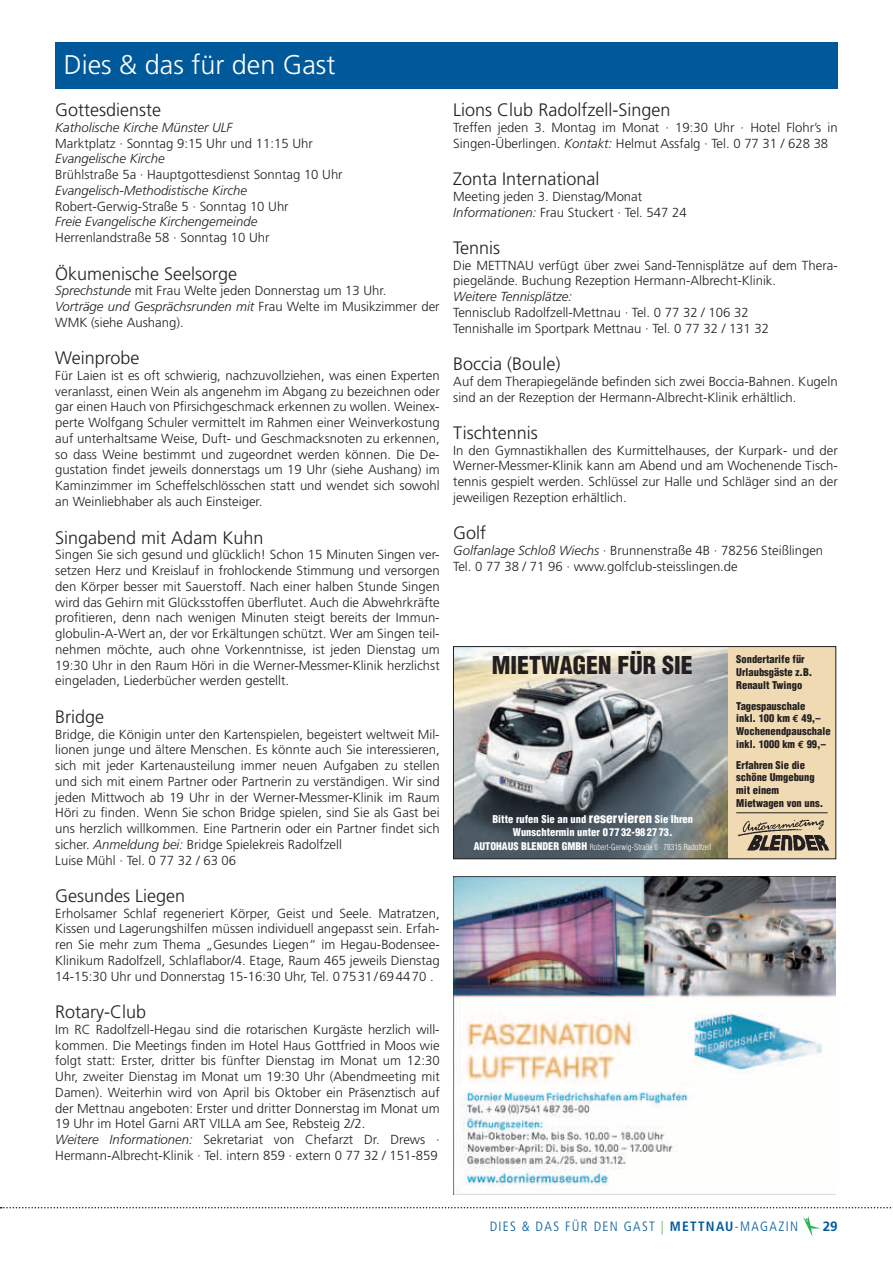
<style>
.page{position:relative;width:893px;height:1263px;background:#fff}
.page>*{position:absolute;margin:0;border:0;box-sizing:border-box;transform-origin:0 0}
.t1{font:300 27px "Frutiger";color:#fff}
.t2{font:900 condensed 24px "Helvetica";color:#231f20}
.t3{font:300 18px "Frutiger";color:#231f20}
.t4{font:300 condensed 13.5px "Frutiger";letter-spacing:.1em;color:#00599a}
.t5{font:700 13.5px "Frutiger";color:#00599a}
.t6{font:300 13.2px/15.8px "Frutiger";color:#231f20}
.t7{font:italic 300 13.2px "Frutiger";color:#231f20}
.t8{font:900 condensed 10.5px/12.6px "Helvetica";color:#231f20}
.t9{font:900 condensed 10.5px/12.6px "Helvetica";color:#fff;text-align:center}
.t10{font:300 condensed 8.25px "Helvetica";color:#fff}
.s1{font-style:italic}
.s2{font-family:"Euro Mono";font-weight:700;font-stretch:normal}
.s3{font-size:13.5px}
.s4{font-weight:900;font-size:10.35px}
.s5{color:#32b457}
.s6{font-weight:700}
</style>
<div class="page">
<div style="left:55px;top:43px;width:783px;height:46px;background:#00599a"></div>
<svg style="left:803px;top:1216px;width:18px;height:21px"></svg>
<svg style="left:0;top:1207px;width:893px;height:1px"></svg>
<img style="left:453px;top:876px;width:383px;height:319px">
<div style="left:728px;top:646px;width:108px;height:213px;background:#efdab3"></div>
<img style="left:455px;top:648px;width:273px;height:209px">
<img style="left:737px;top:819px;width:93px;height:32px">
<hr style="left:736px;top:812px;width:92px;height:1px;background:#231f20">
<div style="left:453px;top:646px;width:383px;height:213px;border:1px solid #231f20"></div>
<h1 class="t1" style="left:64px;top:50px;width:273px">Dies &amp; das für den Gast</h1>
<h3 class="t3" style="left:55px;top:100px;width:108px">Gottesdienste</h3>
<p class="t7" style="left:55px;top:120px;width:179px">Katholische Kirche Münster ULF</p>
<p class="t6" style="left:55px;top:135px;width:259px">Marktplatz · Sonntag 9:15 Uhr und 11:15 Uhr</p>
<p class="t7" style="left:55px;top:151px;width:111px">Evangelische Kirche</p>
<p class="t6" style="left:55px;top:167px;width:289px">Brühlstraße 5a · Hauptgottesdienst Sonntag 10 U hr</p>
<p class="t7" style="left:55px;top:183px;width:193px">Evangelisch-Methodistische Kirche</p>
<p class="t6" style="left:55px;top:198px;width:235px">Robert-Gerwig-Straße 5 · Sonntag 10 U hr</p>
<p class="t7" style="left:55px;top:214px;width:203px">Freie Evangelische Kirchengemeinde</p>
<p class="t6" style="left:55px;top:230px;width:216px">Herrenlandstraße 58 · Sonntag 10 U hr</p>
<h3 class="t3" style="left:55px;top:263px;width:184px">Ökumenische Seelsorge</h3>
<p class="t6" style="left:55px;top:283px;width:386px"><span class="s1">Sprechstunde</span> mit Frau Welte jeden Donnerstag um 13 U hr.<br><span class="s1">Vorträge und Gesprächsrunden mit</span> Frau Welte im Musikzimmer der<br>WMK (siehe Aushang).</p>
<h3 class="t3" style="left:55px;top:348px;width:86px">Weinprobe</h3>
<p class="t6" style="left:55px;top:367px;width:386px;text-align:justify">Für Laien ist es oft schwierig, nachzuvollziehen, was einen Experten veranlasst, einen Wein als angenehm im Abgang zu bezeichnen oder gar einen Hauch von Pfirsichgeschmack erkennen zu wollen. Weinex&shy;perte Wolfgang Schuler vermittelt im Rahmen einer Weinverkostung auf unterhaltsame Weise, Duft- und Geschmacksnoten zu erkennen, so dass Weine bestimmt und zugeordnet werden können. Die De&shy;gustation findet jeweils donnerstags um 19 U hr (siehe Aushang) im Kaminzimmer im Scheffelschlösschen statt und wendet sich sowohl an Weinliebhaber als auch Einsteiger.</p>
<h3 class="t3" style="left:55px;top:527px;width:210px">Singabend mit Adam Kuhn</h3>
<p class="t6" style="left:55px;top:547px;width:386px;text-align:justify">Singen Sie sich gesund und glücklich! Schon 15 Minuten Singen ver&shy;setzen Herz und Kreislauf in frohlockende Stimmung und versorgen den Körper besser mit Sauerstoff. Nach einer halben Stunde Singen wird das Gehirn mit Glücksstoffen überflutet. Auch die Abwehrkräfte profitieren, denn nach wenigen Minuten steigt bereits der Immun&shy;globulin-A-Wert an, der vor Erkältungen schützt. Wer am Singen teil&shy;nehmen möchte, auch ohne Vorkenntnisse, ist jeden Dienstag um 19:30 U hr in den Raum Höri in die Werner-Messmer-Klinik herzlichst eingeladen, Liederbücher werden gestellt.</p>
<h3 class="t3" style="left:55px;top:706px;width:51px">Bridge</h3>
<p class="t6" style="left:55px;top:726px;width:386px">Bridge, die Königin unter den Kartenspielen, begeistert weltweit Mil&shy;lionen junge und ältere Menschen. Es könnte auch Sie interessieren, sich mit jeder Kartenausteilung immer neuen Aufgaben zu stellen und sich mit einem Partner oder Partnerin zu verständigen. Wir sind jeden Mittwoch ab 19 U hr in der Werner-Messmer-Klinik im Raum Höri zu finden. Wenn Sie schon Bridge spielen, sind Sie als Gast bei uns herzlich willkommen. Eine Partnerin oder ein Partner findet sich sicher. <span class="s1">Anmeldung bei:</span> Bridge Spielekreis Radolfzell<br>Luise Mühl · Tel. 0 77 32 / 63 06</p>
<h3 class="t3" style="left:55px;top:885px;width:132px">Gesundes Liegen</h3>
<p class="t6" style="left:55px;top:905px;width:386px;text-align:justify">Erholsamer Schlaf regeneriert Körper, Geist und Seele. Matratzen, Kissen und Lagerungshilfen müssen individuell angepasst sein. Erfah&shy;ren Sie mehr zum Thema „Gesundes Liegen“ im Hegau-Bodensee-Klinikum Radolfzell, Schlaflabor/4. Etage, Raum 465 jeweils Dienstag 14-15:30 Uhr und Donnerstag 15-16:30 Uhr, Tel. 07531/694470 .</p>
<h3 class="t3" style="left:55px;top:1002px;width:93px">Rotary-Club</h3>
<p class="t6" style="left:55px;top:1021px;width:386px">Im RC Radolfzell-Hegau sind die rotarischen Kurgäste herzlich will&shy;kommen. Die Meetings finden im Hotel Haus Gottfried in Moos wie folgt statt: Erster, dritter bis fünfter Dienstag im Monat um 12:30<br>U hr, zweiter Dienstag im Monat um 19:30 U hr (Abendmeeting mit Damen). Weiterhin wird von April bis Oktober ein Präsenztisch auf der Mettnau angeboten: Erster und dritter Donnerstag im Monat um 19 U hr im Hotel Garni ART VILLA am See, Rebsteig 2/2.<br><span class="s1">Weitere Informationen:</span> Sekretariat von Chefarzt Dr. Drews · Hermann-Albrecht-Klinik · Tel. intern 859 · extern 0 77 32 / 151-859</p>
<h3 class="t3" style="left:453px;top:100px;width:219px">Lions Club Radolfzell-Singen</h3>
<p class="t6" style="left:453px;top:119px;width:386px">Treffen jeden 3. Montag im Monat · 19:30 U hr · Hotel Flohr’s in<br>Singen-Überlingen. <span class="s1">Kontakt:</span> Helmut Assfalg · Tel. 0 77 31 / 628 38</p>
<h3 class="t3" style="left:453px;top:169px;width:148px">Zonta International</h3>
<p class="t6" style="left:453px;top:188px;width:235px">Meeting jeden 3. Dienstag/Monat<br><span class="s1">Informationen:</span> Frau Stuckert · Tel. 547 24</p>
<h3 class="t3" style="left:453px;top:237px;width:49px">Tennis</h3>
<p class="t6" style="left:453px;top:257px;width:386px">Die METTNAU verfügt über zwei Sand-Tennisplätze auf dem Thera&shy;piegelände. Buchung Rezeption Hermann-Albrecht-Klinik.</p>
<p class="t7" style="left:453px;top:289px;width:120px">Weitere Tennisplätze:</p>
<p class="t6" style="left:453px;top:304px;width:317px">Tennisclub Radolfzell-Mettnau · Tel. 0 77 32 / 106 32<br>Tennishalle im Sportpark Mettnau · Tel. 0 77 32 / 131 32</p>
<h3 class="t3" style="left:453px;top:354px;width:109px">Boccia (Boule)</h3>
<p class="t6" style="left:453px;top:373px;width:386px">Auf dem Therapiegelände befinden sich zwei Boccia-Bahnen. Kugeln sind an der Rezeption der Hermann-Albrecht-Klinik erhältlich.</p>
<h3 class="t3" style="left:453px;top:422px;width:86px">Tischtennis</h3>
<p class="t6" style="left:453px;top:442px;width:386px;text-align:justify">In den Gymnastikhallen des Kurmittelhauses, der Kurpark- und der Werner-Messmer-Klinik kann am Abend und am Wochenende Tisch&shy;tennis gespielt werden. Schlüssel zur Halle und Schläger sind an der jeweiligen Rezeption erhältlich.</p>
<h3 class="t3" style="left:453px;top:523px;width:34px">Golf</h3>
<p class="t6" style="left:453px;top:542px;width:371px"><span class="s1">Golfanlage Schloß Wiechs</span> · Brunnenstraße 4B · 78256 Steißlingen<br>Tel. 0 77 38 / 71 96 · www.golfclub-steisslingen.de</p>
<h2 class="t2" style="left:492px;top:650px;width:202px">Mietwagen für Sie</h2>
<p class="t8" style="left:736px;top:653px;width:78px">Sondertarife für<br>Urlaubsgäste z.B. renault twingo</p>
<p class="t8" style="left:736px;top:699px;width:96px">tagespauschale<br>inkl. 100 km <span class="s2">E</span> 49,– wochenendpauschale inkl. 1000 km <span class="s2">E</span> 99,–</p>
<p class="t8" style="left:736px;top:758px;width:88px">erfahren Sie die schöne Umgebung mit einem<br>Mietwagen von uns.</p>
<p class="t9" style="left:492px;top:813px;width:202px">Bitte rufen Sie an und <span class="s3">reservieren</span> Sie ihren wunschtermin unter 0 7732-98 27 73.</p>
<p class="t10" style="left:474px;top:842px;width:239px"><span class="s4">aUtohaUS Blender gMBh</span> Robert-Gerwig-Straße 6 · 78315 Radolfzell</p>
<p class="t4" style="left:490px;top:1219px;width:84px">DIES &amp; DAS FÜR</p>
<p class="t4" style="left:594px;top:1219px;width:206px">DE N GAST <span class="s5">|</span> <span class="s6">METTNAU</span>-MAGAZIN</p>
<p class="t5" style="left:823px;top:1218px;width:17px">29</p>
</div>
